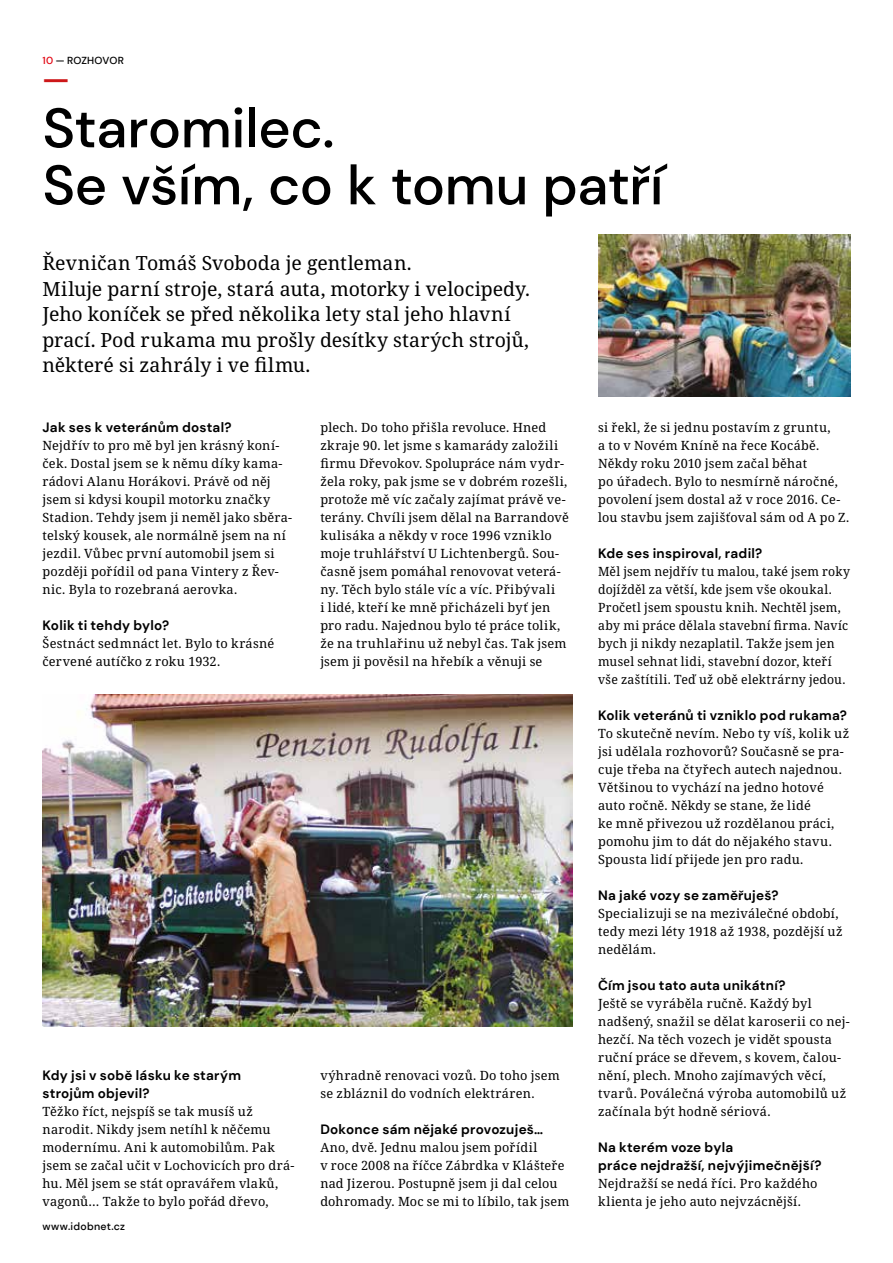
<style>
.page{position:relative;width:893px;height:1263px;background:#fff}
.page>*{position:absolute;margin:0;border:0;box-sizing:border-box;transform-origin:0 0}
.t1{font:500 55.5px/57px "DM Sans";letter-spacing:-.005em;color:#000}
.t2{font:500 31.5px "DM Sans";color:#cd1719}
.t3{font:19.5px/25.5px "Noto Serif";color:#000}
.t4{font:700 13.5px/18px "DM Sans";letter-spacing:.015em;color:#000}
.t5{font:12.75px/18px "Noto Serif";letter-spacing:.02em;color:#000}
.t6{font:12.75px/18px "Noto Serif";letter-spacing:.02em;color:#000;scale:.96 1}
.t7{font:500 10.5px "DM Sans";letter-spacing:.025em;color:#000}
.t8{font:500 10.2px "DM Sans";letter-spacing:.015em;color:#000}
.s1{color:#e30613}
</style>
<div class="page">
<img style="left:43px;top:694px;width:530px;height:332px">
<img style="left:598px;top:234px;width:252px;height:162px">
<p class="t8" style="left:43px;top:54px;width:83px"><span class="s1">10</span> — ROZHOVOR</p>
<h2 class="t2" style="left:43px;top:60px;width:28px">—</h2>
<h1 class="t1" style="left:43px;top:99px;width:622px">Staromilec.<br>Se vším, co k tomu patří</h1>
<h3 class="t3" style="left:43px;top:251px;width:489px">Řevničan Tomáš Svoboda je gentleman.<br>Miluje parní stroje, stará auta, motorky i velocipedy.<br>Jeho koníček se před několika lety stal jeho hlavní prací. Pod rukama mu prošly desítky starých strojů, některé si zahrály i ve filmu.</h3>
<p class="t4" style="left:43px;top:419px;width:191px">Jak ses k veteránům dostal?</p>
<p class="t5" style="left:43px;top:437px;width:251px">Nejdřív to pro mě byl jen krásný koní&shy;ček. Dostal jsem se k němu díky kama&shy;rádovi Alanu Horákovi. Právě od něj jsem si kdysi koupil motorku značky Stadion. Tehdy jsem ji neměl jako sběra&shy;telský kousek, ale normálně jsem na ní jezdil. Vůbec první automobil jsem si později pořídil od pana Vintery z Řev&shy;nic. Byla to rozebraná aerovka.</p>
<p class="t4" style="left:43px;top:617px;width:128px">Kolik ti tehdy bylo?</p>
<p class="t5" style="left:43px;top:635px;width:233px">Šestnáct sedmnáct let. Bylo to krásné červené autíčko z roku 1932.</p>
<p class="t5" style="left:320px;top:419px;width:250px">plech. Do toho přišla revoluce. Hned zkraje 90. let jsme s kamarády založili firmu Dřevokov. Spolupráce nám vydr&shy;žela roky, pak jsme se v dobrém rozešli, protože mě víc začaly zajímat právě ve&shy;terány. Chvíli jsem dělal na Barrandově kulisáka a někdy v roce 1996 vzniklo moje truhlářství U Lichtenbergů. Sou&shy;časně jsem pomáhal renovovat veterá&shy;ny. Těch bylo stále víc a víc. Přibývali<br>i lidé, kteří ke mně přicházeli byť jen pro radu. Najednou bylo té práce tolik, že na truhlařinu už nebyl čas. Tak jsem jsem ji pověsil na hřebík a věnuji se</p>
<p class="t4" style="left:43px;top:1067px;width:200px">Kdy jsi v sobě lásku ke starým strojům objevil?</p>
<p class="t5" style="left:43px;top:1103px;width:254px">Těžko říct, nejspíš se tak musíš už narodit. Nikdy jsem netíhl k něčemu modernímu. Ani k automobilům. Pak jsem se začal učit v Lochovicích pro drá&shy;hu. Měl jsem se stát opravářem vlaků, vagonů… Takže to bylo pořád dřevo,</p>
<p class="t7" style="left:43px;top:1220px;width:84px">www.idobnet.cz</p>
<p class="t5" style="left:320px;top:1067px;width:241px">výhradně renovaci vozů. Do toho jsem se zbláznil do vodních elektráren.</p>
<p class="t4" style="left:320px;top:1121px;width:224px">Dokonce sám nějaké provozuješ…</p>
<p class="t5" style="left:320px;top:1139px;width:250px">Ano, dvě. Jednu malou jsem pořídil<br>v roce 2008 na říčce Zábrdka v Klášteře nad Jizerou. Postupně jsem ji dal celou dohromady. Moc se mi to líbilo, tak jsem</p>
<p class="t5" style="left:598px;top:419px;width:253px">si řekl, že si jednu postavím z gruntu,<br>a to v Novém Kníně na řece Kocábě.<br>Někdy roku 2010 jsem začal běhat<br>po úřadech. Bylo to nesmírně náročné, povolení jsem dostal až v roce 2016. Ce&shy;lou stavbu jsem zajišťoval sám od A po Z.</p>
<p class="t4" style="left:598px;top:545px;width:166px">Kde ses inspiroval, radil?</p>
<p class="t6" style="left:598px;top:563px;width:264px">Měl jsem nejdřív tu malou, také jsem roky dojížděl za větší, kde jsem vše okoukal.<br>Pročetl jsem spoustu knih. Nechtěl jsem, aby mi práce dělala stavební firma. Navíc bych ji nikdy nezaplatil. Takže jsem jen musel sehnat lidi, stavební dozor, kteří vše zaštítili. Teď už obě elektrárny jedou.</p>
<p class="t4" style="left:598px;top:707px;width:250px">Kolik veteránů ti vzniklo pod rukama?</p>
<p class="t5" style="left:598px;top:725px;width:253px">To skutečně nevím. Nebo ty víš, kolik už jsi udělala rozhovorů? Současně se pra&shy;cuje třeba na čtyřech autech najednou.<br>Většinou to vychází na jedno hotové auto ročně. Někdy se stane, že lidé<br>ke mně přivezou už rozdělanou práci, pomohu jim to dát do nějakého stavu.<br>Spousta lidí přijede jen pro radu.</p>
<p class="t4" style="left:598px;top:887px;width:182px">Na jaké vozy se zaměřuješ?</p>
<p class="t5" style="left:598px;top:905px;width:246px">Specializuji se na meziválečné období, tedy mezi léty 1918 až 1938, pozdější už nedělám.</p>
<p class="t4" style="left:598px;top:977px;width:189px">Čím jsou tato auta unikátní?</p>
<p class="t5" style="left:598px;top:995px;width:253px">Ještě se vyráběla ručně. Každý byl nadšený, snažil se dělat karoserii co nej&shy;hezčí. Na těch vozech je vidět spousta ruční práce se dřevem, s kovem, čalou&shy;nění, plech. Mnoho zajímavých věcí, tvarů. Poválečná výroba automobilů už začínala být hodně sériová.</p>
<p class="t4" style="left:598px;top:1139px;width:225px">Na kterém voze byla<br>práce nejdražší, nejvýjimečnější?</p>
<p class="t5" style="left:598px;top:1175px;width:221px">Nejdražší se nedá říci. Pro každého klienta je jeho auto nejvzácnější.</p>
</div>
